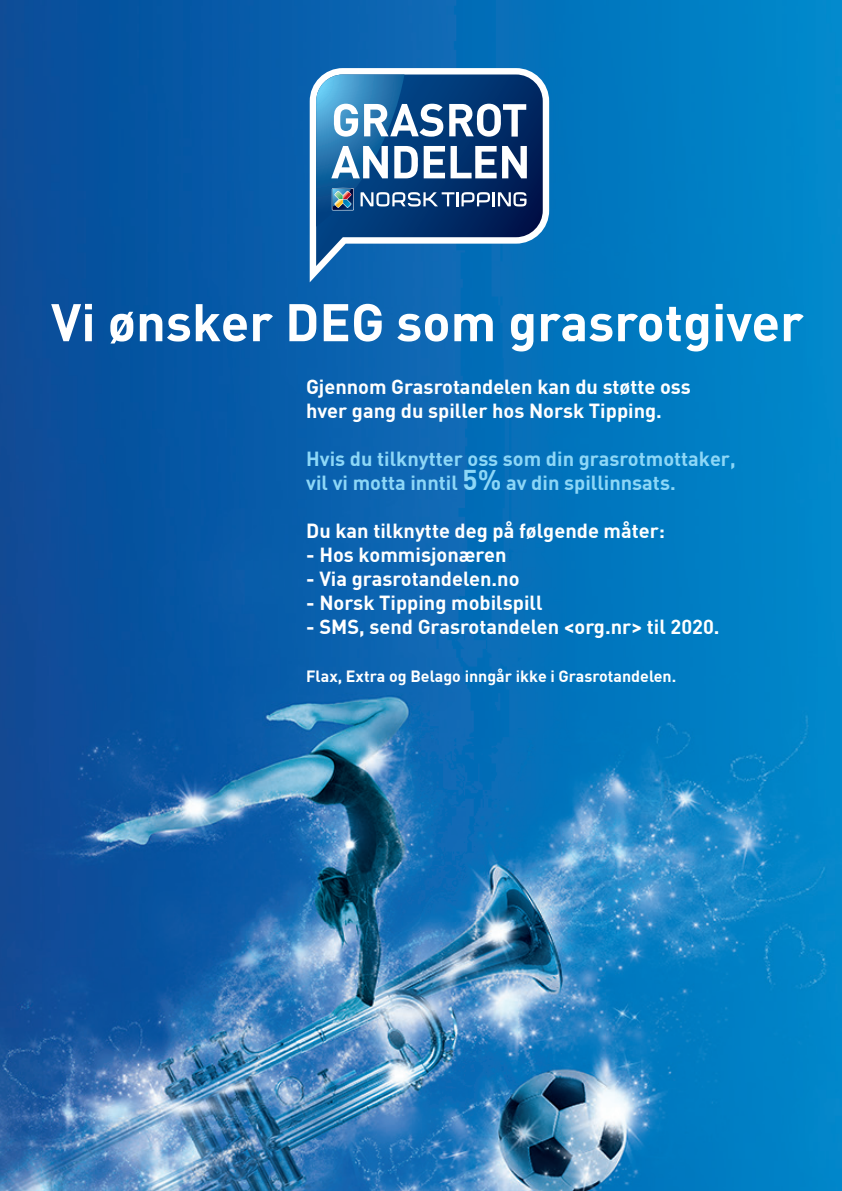
<style>
.page{position:relative;width:842px;height:1191px;background:#fff}
.page>*{position:absolute;margin:0;border:0;box-sizing:border-box;transform-origin:0 0}
.t1{font:700 52.1px "DIN";color:#fff}
.t2{font:700 20px "DIN";color:#fff}
.t3{font:700 20px/24px "DIN";color:#8dd7f7}
.t4{font:700 16px "DIN";color:#fff}
.s1{font-size:28px}
</style>
<div class="page">
<img style="left:0;top:0;width:842px;height:1191px">
<svg style="left:310px;top:68px;width:239px;height:214px"></svg>
<svg style="left:316px;top:74px;width:227px;height:192px;background:#29639c"></svg>
<svg style="left:316px;top:74px;width:211px;height:153px"></svg>
<p class="t1" style="left:51px;top:288px;width:754px">Vi ønsker DEG som grasrotgiver</p>
<p class="t2" style="left:306px;top:374px;width:386px">Gjennom Grasrotandelen kan du støtte oss</p>
<p class="t2" style="left:306px;top:398px;width:357px">hver gang du spiller hos Norsk Tipping.</p>
<p class="t3" style="left:306px;top:446px;width:431px">Hvis du tilknytter oss som din grasrotmottaker, vil vi motta inntil <span class="s1">5%</span> av din spillinnsats.</p>
<p class="t2" style="left:306px;top:518px;width:360px">Du kan tilknytte deg på følgende måter:</p>
<p class="t2" style="left:306px;top:542px;width:202px">- Hos kommisjonæren</p>
<p class="t2" style="left:306px;top:566px;width:215px">- Via grasrotandelen.no</p>
<p class="t2" style="left:306px;top:590px;width:238px">- Norsk Tipping mobilspill</p>
<p class="t2" style="left:306px;top:614px;width:415px">- SMS, send Grasrotandelen &lt;org.nr&gt; til 2020.</p>
<p class="t4" style="left:306px;top:666px;width:372px">Flax, Extra og Belago inngår ikke i Grasrotandelen.</p>
</div>
